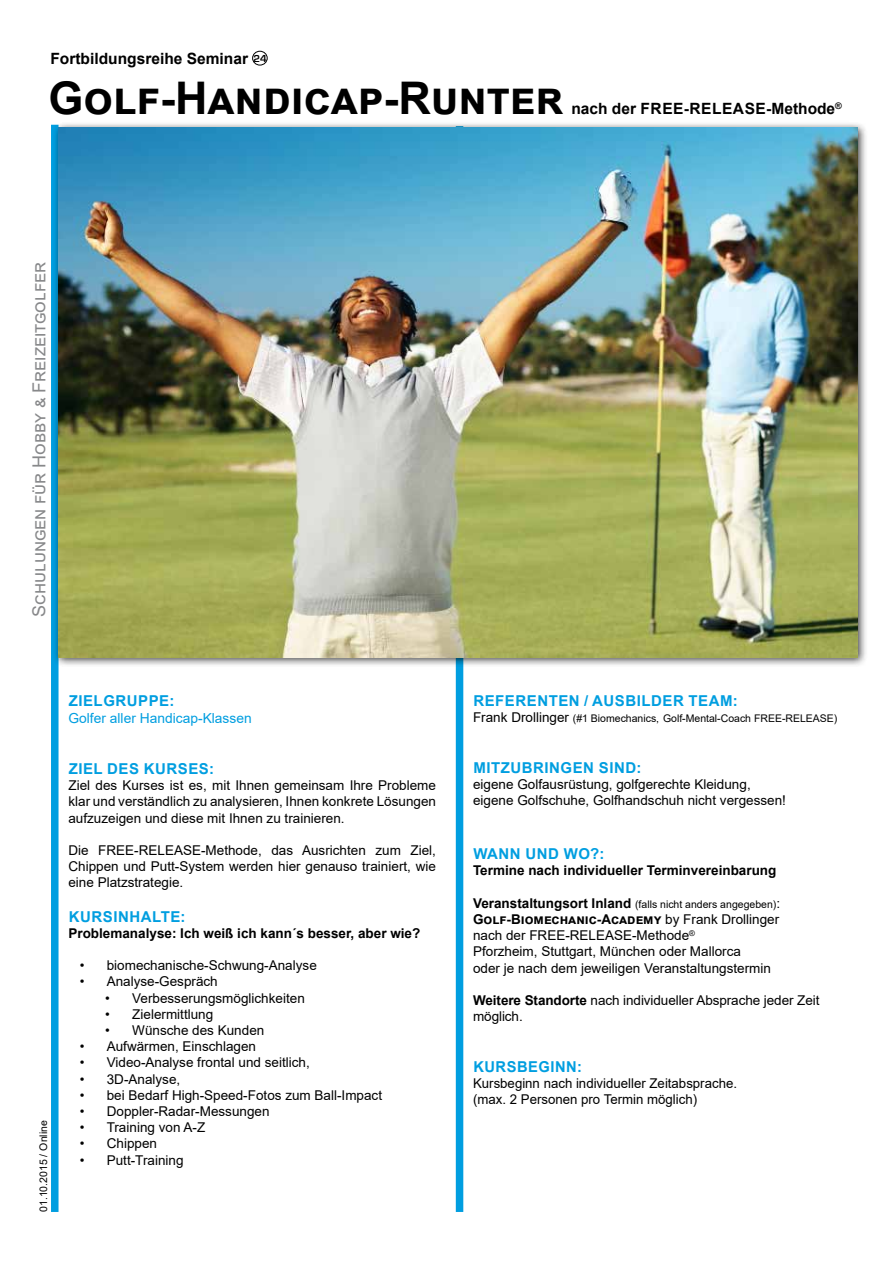
<style>
.page{position:relative;width:893px;height:1263px;background:#fff}
.page>*{position:absolute;margin:0;border:0;box-sizing:border-box;transform-origin:0 0}
.t1{font:700 45px "Arial";color:#000}
.t2{font:18px "Arial";color:#87888a}
.t3{font:700 15.6px "Arial";color:#000}
.t4{font:700 15px "Arial";letter-spacing:.035em;color:#009ee0}
.t5{font:13.8px "Arial";color:#009ee0}
.t6{font:13.5px/16.2px "Arial";color:#000}
.t7{font:700 13.5px "Arial";color:#000}
.t8{font:10.5px "Arial";color:#000}
.s1{font-size:13.5px}
.s2{font-weight:700;font-size:13.5px}
.s3{font-weight:700}
</style>
<div class="page">
<div style="left:252px;top:51px;width:15px;height:14px;border:1px solid #000;border-radius:50%"></div>
<div style="left:51px;top:125px;width:8px;height:1087px;background:#009ee0"></div>
<div style="left:456px;top:126px;width:7px;height:1086px;background:#009ee0"></div>
<div style="left:53px;top:121px;width:815px;height:547px;background:#000;opacity:.75"></div>
<img style="left:59px;top:128px;width:799px;height:530px">
<p class="t3" style="left:50px;top:48px;width:218px">Fortbildungsreihe Seminar <sup>24</sup></p>
<h1 class="t1" style="left:48px;top:67px;width:506px">Golf-Handicap-Runter</h1>
<p class="t3" style="left:571px;top:98px;width:272px">nach der FREE-RELEASE-Methode<sup>®</sup></p>
<h2 class="t2" style="left:27px;top:617px;width:356px;rotate:-90deg">Schulungen für Hobby &amp; Freizeitgolfer</h2>
<p class="t8" style="left:36px;top:1212px;width:93px;rotate:-90deg">01.10.2015 / Online</p>
<p class="t4" style="left:69px;top:690px;width:107px">ZIELGRUPPE:</p>
<p class="t5" style="left:68px;top:708px;width:185px">Golfer aller Handicap-Klassen</p>
<p class="t4" style="left:69px;top:758px;width:147px">ZIEL DES KURSES:</p>
<p class="t6" style="left:68px;top:777px;width:369px;text-align:justify">Ziel des Kurses ist es, mit Ihnen gemeinsam Ihre Probleme klar und verständlich zu analysieren, Ihnen konkrete Lösungen aufzuzeigen und diese mit Ihnen zu trainieren.</p>
<p class="t6" style="left:68px;top:842px;width:369px;text-align:justify">Die FREE-RELEASE-Methode, das Ausrichten zum Ziel, Chippen und Putt-System werden hier genauso trainiert, wie eine Platzstrategie.</p>
<p class="t4" style="left:69px;top:906px;width:118px">KURSINHALTE:</p>
<p class="t7" style="left:68px;top:923px;width:353px">Problemanalyse: Ich weiß ich kann´s besser, aber wie?</p>
<p class="t6" style="left:80px;top:957px;width:239px">• biomechanische-Schwung-Analyse</p>
<p class="t6" style="left:80px;top:973px;width:140px">• Analyse-Gespräch</p>
<p class="t6" style="left:105px;top:989px;width:201px">• Verbesserungsmöglichkeiten</p>
<p class="t6" style="left:105px;top:1006px;width:110px">• Zielermittlung</p>
<p class="t6" style="left:105px;top:1022px;width:161px">• Wünsche des Kunden</p>
<p class="t6" style="left:80px;top:1038px;width:178px">• Aufwärmen, Einschlagen</p>
<p class="t6" style="left:80px;top:1054px;width:232px">• Video-Analyse frontal und seitlich,</p>
<p class="t6" style="left:80px;top:1070px;width:102px">• 3D-Analyse,</p>
<p class="t6" style="left:80px;top:1087px;width:304px">• bei Bedarf High-Speed-Fotos zum Ball-Impact</p>
<p class="t6" style="left:80px;top:1103px;width:191px">• Doppler-Radar-Messungen</p>
<p class="t6" style="left:80px;top:1119px;width:127px">• Training von A-Z</p>
<p class="t6" style="left:80px;top:1135px;width:79px">• Chippen</p>
<p class="t6" style="left:80px;top:1151px;width:105px">• Putt-Training</p>
<p class="t4" style="left:473px;top:690px;width:266px">REFERENTEN / AUSBILDER TEAM:</p>
<p class="t8" style="left:473px;top:711px;width:366px"><span class="s1">Frank Drollinger</span> (#1 Biomechanics, Golf-Mental-Coach FREE-RELEASE)</p>
<p class="t4" style="left:473px;top:757px;width:170px">MITZUBRINGEN SIND:</p>
<p class="t6" style="left:473px;top:776px;width:314px">eigene Golfausrüstung, golfgerechte Kleidung, eigene Golfschuhe, Golfhandschuh nicht vergessen!</p>
<p class="t4" style="left:473px;top:843px;width:133px">WANN UND WO?:</p>
<p class="t7" style="left:473px;top:861px;width:305px">Termine nach individueller Terminvereinbarung</p>
<p class="t8" style="left:473px;top:897px;width:309px"><span class="s2">Veranstaltungsort Inland</span> (falls nicht anders angegeben)<span class="s1">:</span></p>
<p class="t6" style="left:473px;top:911px;width:308px"><span class="s3">Golf-Biomechanic-Academy</span> by Frank Drollinger nach der FREE-RELEASE-Methode<sup>®<br></sup>Pforzheim, Stuttgart, München oder Mallorca<br>oder je nach dem jeweiligen Veranstaltungstermin</p>
<p class="t6" style="left:473px;top:992px;width:348px"><span class="s3">Weitere Standorte</span> nach individueller Absprache jeder Zeit möglich.</p>
<p class="t4" style="left:473px;top:1056px;width:110px">KURSBEGINN:</p>
<p class="t6" style="left:473px;top:1075px;width:265px">Kursbeginn nach individueller Zeitabsprache. (max. 2 Personen pro Termin möglich)</p>
</div>
